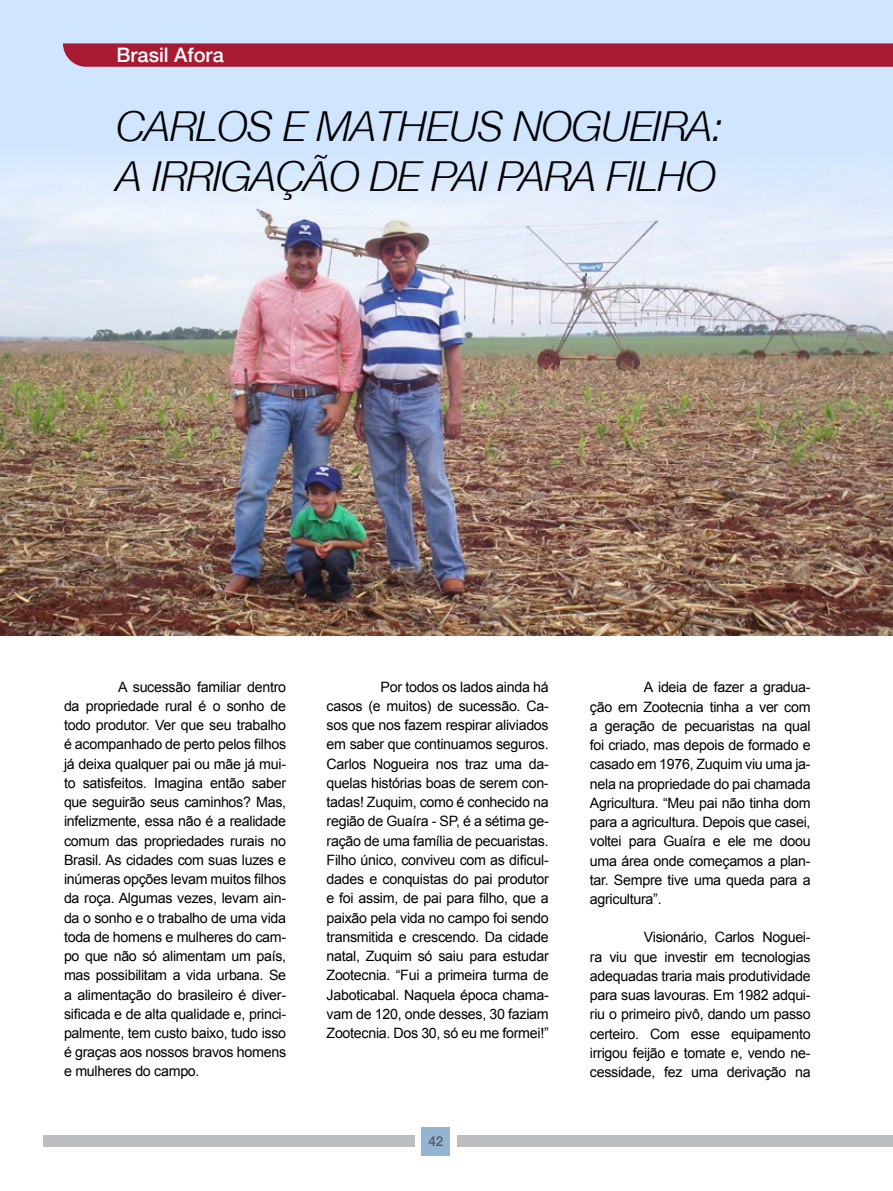
<style>
.page{position:relative;width:893px;height:1191px;background:#fff}
.page>*{position:absolute;margin:0;border:0;box-sizing:border-box;transform-origin:0 0}
.t1{font:italic 300 41.25px/49.7px "Helvetica Neue LT";letter-spacing:-.02em;color:#000}
.t2{font:500 19.95px "Helvetica Neue LT";color:#fff}
.t3{font:14.25px/19.2px "Arial";letter-spacing:-.02em;color:#000;text-align:justify}
.t4{font:500 13.5px "Helvetica Neue LT";color:#58595b}
</style>
<div class="page">
<div style="left:43px;top:1135px;width:372px;height:12px;background:#bbbdbf"></div>
<div style="left:457px;top:1135px;width:436px;height:12px;background:#bbbdbf"></div>
<div style="left:422px;top:1127px;width:28px;height:28px;background:#93b4d3"></div>
<img style="left:0;top:258px;width:893px;height:378px">
<svg style="left:0;top:0;width:893px;height:258px;background:#d5e5fa"></svg>
<svg style="left:63px;top:43px;width:830px;height:24px;background:#a82038"></svg>
<h2 class="t2" style="left:117px;top:43px;width:109px">Brasil Afora</h2>
<h1 class="t1" style="left:117px;top:101px;width:609px">CARLOS E MATHEUS NOGUEIRA:<br>A IRRIGAÇÃO DE PAI PARA FILHO</h1>
<p class="t3" style="left:64px;top:677px;width:224px;text-indent:54px">A sucessão familiar dentro da propriedade rural é o sonho de todo produtor. Ver que seu trabalho é acompanhado de perto pelos filhos já deixa qualquer pai ou mãe já mui&shy;to satisfeitos. Imagina então saber que seguirão seus caminhos? Mas, infelizmente, essa não é a realidade comum das propriedades rurais no Brasil. As cidades com suas luzes e inúmeras opções levam muitos filhos da roça. Algumas vezes, levam ain&shy;da o sonho e o trabalho de uma vida toda de homens e mulheres do cam&shy;po que não só alimentam um país, mas possibilitam a vida urbana. Se a alimentação do brasileiro é diver&shy;sificada e de alta qualidade e, princi&shy;palmente, tem custo baixo, tudo isso é graças aos nossos bravos homens e mulheres do campo.</p>
<p class="t3" style="left:327px;top:677px;width:224px;text-indent:54px">Por todos os lados ainda há casos (e muitos) de sucessão. Ca&shy;sos que nos fazem respirar aliviados em saber que continuamos seguros.<br>Carlos Nogueira nos traz uma da&shy;quelas histórias boas de serem con&shy;tadas! Zuquim, como é conhecido na região de Guaíra - SP, é a sétima ge&shy;ração de uma família de pecuaristas.<br>Filho único, conviveu com as dificul&shy;dades e conquistas do pai produtor e foi assim, de pai para filho, que a paixão pela vida no campo foi sendo transmitida e crescendo. Da cidade natal, Zuquim só saiu para estudar Zootecnia. “Fui a primeira turma de Jaboticabal. Naquela época chama&shy;vam de 120, onde desses, 30 faziam Zootecnia. Dos 30, só eu me formei!”</p>
<p class="t3" style="left:590px;top:677px;width:222px;text-indent:54px">A ideia de fazer a gradua&shy;ção em Zootecnia tinha a ver com a geração de pecuaristas na qual foi criado, mas depois de formado e casado em 1976, Zuquim viu uma ja&shy;nela na propriedade do pai chamada Agricultura. “Meu pai não tinha dom para a agricultura. Depois que casei, voltei para Guaíra e ele me doou uma área onde começamos a plan&shy;tar. Sempre tive uma queda para a agricultura”.</p>
<p class="t3" style="left:590px;top:927px;width:222px;text-indent:54px">Visionário, Carlos Noguei&shy;ra viu que investir em tecnologias adequadas traria mais produtividade para suas lavouras. Em 1982 adqui&shy;riu o primeiro pivô, dando um passo certeiro. Com esse equipamento irrigou feijão e tomate e, vendo ne&shy;cessidade, fez uma derivação na</p>
<p class="t4" style="left:428px;top:1133px;width:17px">42</p>
</div>
